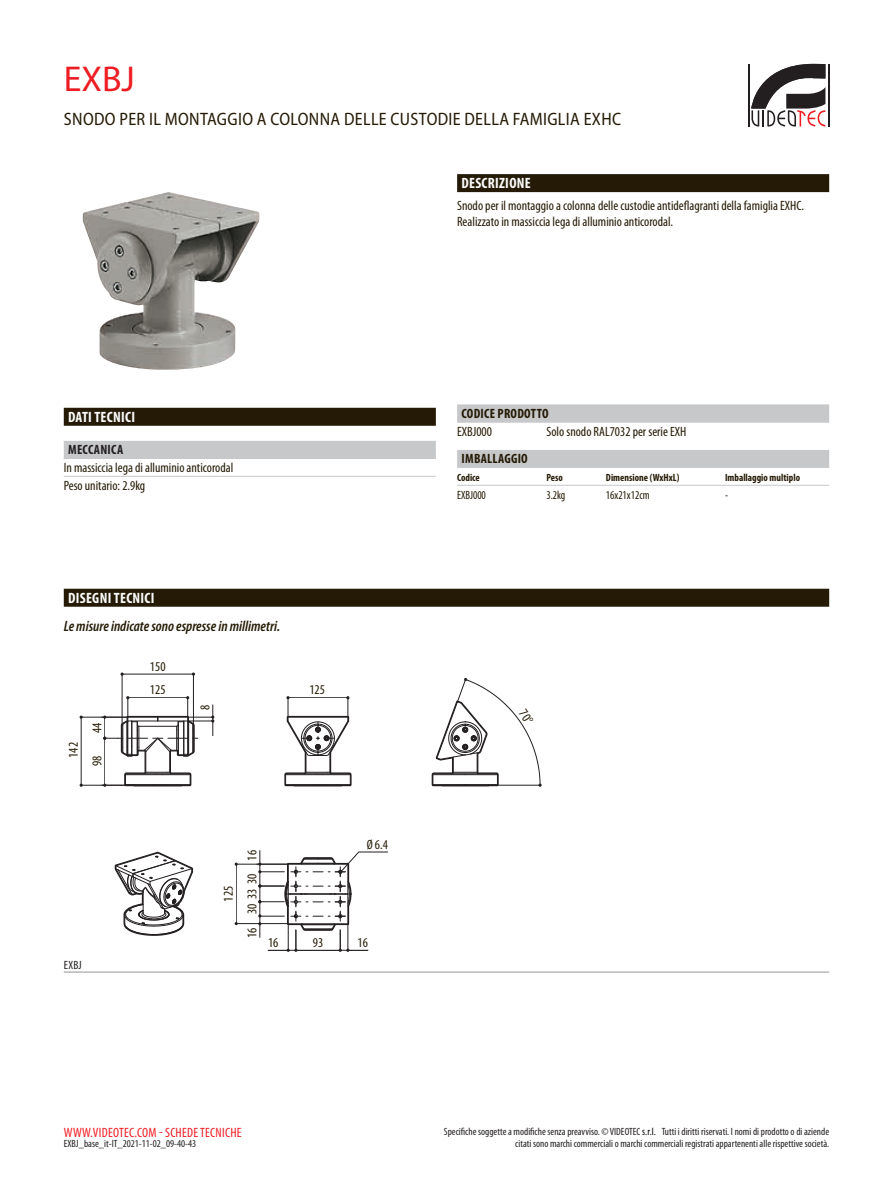
<style>
.page{position:relative;width:893px;height:1191px;background:#fff}
.page>*{position:absolute;margin:0;border:0;box-sizing:border-box;transform-origin:0 0}
.t1{font:36px "Myriad Pro";color:#ee1d23}
.t2{font:semi-condensed 18px "Myriad Pro";letter-spacing:.02em;color:#251a05}
.t3{font:italic 600 condensed 15px "Myriad Pro";color:#251a05}
.t4{font:700 condensed 15px "Myriad Pro";letter-spacing:.02em;color:#fcfcfc}
.t5{font:condensed 13.5px/23.5px "Myriad Pro";color:#251a05}
.t6{font:condensed 13.5px "Myriad Pro";letter-spacing:.02em;color:#ee1d23}
.t7{font:700 condensed 13.5px "Myriad Pro";letter-spacing:.02em;color:#251a05}
.t8{font:700 condensed 13.5px "Myriad Pro";letter-spacing:.02em;color:#231f20}
.t9{font:condensed 12px "Myriad Pro";color:#251a05;scale:.93 1}
.t10{font:condensed 12px "Myriad Pro";color:#231f20}
.t11{font:condensed 10.5px/12.6px "Myriad Pro";color:#231f20;text-align:right}
.t12{font:700 condensed 10.5px "Myriad Pro";color:#251a05}
.s1{color:#000}
</style>
<div class="page">
<hr style="left:748px;top:64px;width:2px;height:62px;background:#231f20">
<hr style="left:828px;top:64px;width:1px;height:62px;background:#231f20">
<svg style="left:751px;top:64px;width:74px;height:63px"></svg>
<img style="left:83px;top:192px;width:176px;height:178px">
<div style="left:457px;top:174px;width:372px;height:18px;background:#251a05"></div>
<div style="left:64px;top:408px;width:372px;height:18px;background:#251a05"></div>
<div style="left:64px;top:441px;width:372px;height:18px;background:#c7c8ca"></div>
<hr style="left:64px;top:476px;width:372px;height:1px;background:#c7c8ca">
<div style="left:457px;top:404px;width:372px;height:18px;background:#c7c8ca"></div>
<hr style="left:457px;top:422px;width:372px;height:1px;background:#c7c8ca">
<div style="left:457px;top:450px;width:372px;height:18px;background:#c7c8ca"></div>
<hr style="left:457px;top:485px;width:372px;height:1px;background:#c7c8ca">
<div style="left:64px;top:589px;width:765px;height:18px;background:#251a05"></div>
<svg style="left:115px;top:851px;width:78px;height:85px"></svg>
<hr style="left:81px;top:717px;width:47px;height:1px;background:#231f20">
<hr style="left:81px;top:785px;width:53px;height:1px;background:#231f20">
<hr style="left:81px;top:717px;width:1px;height:68px;background:#231f20">
<hr style="left:122px;top:674px;width:1px;height:51px;background:#231f20">
<hr style="left:193px;top:674px;width:1px;height:51px;background:#231f20">
<hr style="left:122px;top:674px;width:71px;height:1px;background:#231f20">
<svg style="left:284px;top:696px;width:68px;height:90px"></svg>
<hr style="left:236px;top:864px;width:52px;height:1px;background:#231f20">
<hr style="left:236px;top:923px;width:52px;height:1px;background:#231f20">
<hr style="left:236px;top:864px;width:1px;height:59px;background:#231f20">
<svg style="left:102px;top:696px;width:112px;height:91px"></svg>
<svg style="left:258px;top:850px;width:130px;height:102px"></svg>
<hr style="left:64px;top:971px;width:765px;height:1px;background:#939598">
<svg style="left:432px;top:678px;width:110px;height:108px"></svg>
<h1 class="t1" style="left:64px;top:59px;width:73px">EXBJ</h1>
<h2 class="t2" style="left:64px;top:109px;width:559px">SNODO PER IL MONTAGGIO A COLONNA DELLE CUSTODIE DELLA FAMIGLIA EXHC</h2>
<p class="t4" style="left:461px;top:175px;width:71px">DESCRIZIONE</p>
<p class="t5" style="left:457px;top:198px;width:348px;line-height:16.2px">Snodo per il montaggio a colonna delle custodie antideflagranti della famiglia EXHC.<br>Realizzato in massiccia lega di alluminio anticorodal.</p>
<p class="t4" style="left:68px;top:408px;width:68px">DATI TECNICI</p>
<p class="t8" style="left:68px;top:442px;width:57px">MECCANICA</p>
<p class="t5" style="left:64px;top:459px;width:171px;line-height:17.7px">In massiccia lega di alluminio anticorodal<br>Peso unitario: 2.9kg</p>
<p class="t4" style="left:68px;top:590px;width:88px">DISEGNI TECNICI</p>
<p class="t3" style="left:64px;top:618px;width:218px">Le misure indicate sono espresse in millimetri.</p>
<p class="t5" style="left:62px;top:758px;width:17px;rotate:-90deg">142</p>
<p class="t5" style="left:85px;top:733px;width:12px;rotate:-90deg">44</p>
<p class="t5" style="left:85px;top:765px;width:12px;rotate:-90deg">98</p>
<p class="t5" style="left:150px;top:655px;width:17px">150<br>125</p>
<p class="t5" style="left:193px;top:710px;width:7px;rotate:-90deg">8</p>
<p class="t5" style="left:309px;top:678px;width:17px">125</p>
<p class="t10" style="left:64px;top:958px;width:19px">EXBJ</p>
<p class="t5" style="left:217px;top:937px;width:89px;text-align:center;rotate:-90deg">125<br>16 30 33 30 16</p>
<p class="t5" style="left:367px;top:832px;width:23px">Ø 6.4</p>
<p class="t5" style="left:268px;top:931px;width:12px">16</p>
<p class="t5" style="left:358px;top:931px;width:12px">16</p>
<p class="t5" style="left:313px;top:931px;width:12px">93</p>
<p class="t7" style="left:461px;top:406px;width:89px">CODICE PRODOTTO</p>
<p class="t5" style="left:457px;top:420px;width:36px">EXBJ000</p>
<p class="t5" style="left:546px;top:420px;width:141px">Solo snodo RAL7032 per serie EXH</p>
<p class="t7" style="left:461px;top:451px;width:68px">IMBALLAGGIO</p>
<p class="t12" style="left:457px;top:472px;width:24px">Codice</p>
<p class="t12" style="left:546px;top:472px;width:18px">Peso</p>
<p class="t12" style="left:606px;top:472px;width:75px">Dimensione (WxHxL)</p>
<p class="t12" style="left:725px;top:472px;width:77px">Imballaggio multiplo</p>
<p class="t9" style="left:457px;top:488px;width:32px">EXBJ000</p>
<p class="t9" style="left:546px;top:488px;width:22px">3.2kg</p>
<p class="t9" style="left:606px;top:488px;width:48px">16x21x12cm</p>
<p class="t9" style="left:725px;top:488px;width:5px">-</p>
<p class="t6" style="left:64px;top:1125px;width:179px">WWW.VIDEOTEC.COM - SCHEDE TECNICHE</p>
<p class="t11" style="left:444px;top:1125px;width:214px">Specifiche soggette a modifiche senza preavviso. © VIDEOTEC <span class="s1">s.r.l.</span></p>
<p class="t11" style="left:515px;top:1125px;width:315px">Tutti i diritti riservati. I nomi di prodotto o di aziende<br>citati sono marchi commerciali o marchi commerciali registrati appartenenti alle rispettive società.</p>
<p class="t11" style="left:64px;top:1137px;width:134px">EXBJ_base_it-IT_2021-11-02_09-40-43</p>
</div>
